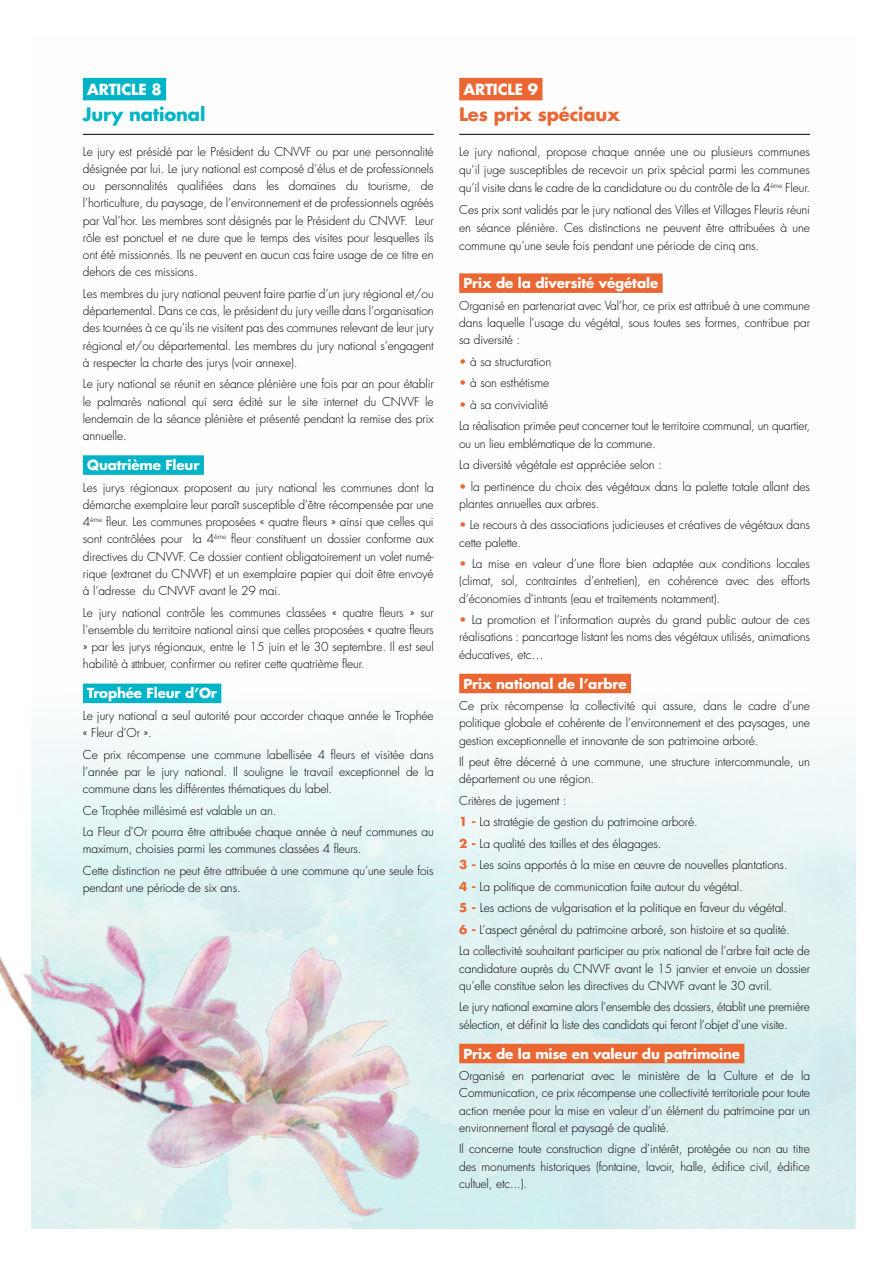
<style>
.page{position:relative;width:893px;height:1263px;background:#fff}
.page>*{position:absolute;margin:0;border:0;box-sizing:border-box;transform-origin:0 0}
.t1{font:700 18px "Futura";letter-spacing:-.01em;color:#ea6734}
.t2{font:700 18px "Futura";letter-spacing:-.01em;color:#00b4c7}
.t3{font:700 15px "Futura";letter-spacing:-.01em;color:#fff}
.t4{font:700 13.5px "Futura";letter-spacing:-.01em;color:#fff}
.t5{font:300 12px/17.2px "Futura";letter-spacing:-.01em;color:#000;text-align:justify}
.s1{font-family:"Agrotesk Light Cond";font-weight:400}
.s2{color:#ea6734}
.s3{font-weight:700;color:#ea6734}
</style>
<div class="page">
<div style="left:83px;top:78px;width:83px;height:22px;background:#00b4c7"></div>
<hr style="left:83px;top:134px;width:351px;height:1px;background:#000">
<div style="left:83px;top:455px;width:121px;height:20px;background:#00b4c7"></div>
<div style="left:83px;top:684px;width:138px;height:19px;background:#00b4c7"></div>
<div style="left:459px;top:78px;width:83px;height:22px;background:#ea6734"></div>
<hr style="left:459px;top:134px;width:351px;height:1px;background:#000">
<div style="left:459px;top:273px;width:204px;height:20px;background:#ea6734"></div>
<div style="left:459px;top:674px;width:172px;height:19px;background:#ea6734"></div>
<div style="left:459px;top:1044px;width:285px;height:19px;background:#ea6734"></div>
<img style="left:0;top:865px;width:432px;height:364px">
<p class="t3" style="left:87px;top:79px;width:76px">ARTICLE 8</p>
<h1 class="t2" style="left:83px;top:103px;width:124px">Jury national</h1>
<p class="t5" style="left:83px;top:143px;width:352px">Le jury est présidé par le Président du CNVVF ou par une personnalité désignée par lui. Le jury national est composé d’élus et de professionnels ou personnalités qualifiées dans les domaines du tourisme, de l’horticulture, du paysage, de l’environnement et de professionnels agréés par Val’hor. Les membres sont désignés par le Président du CNVVF. Leur rôle est ponctuel et ne dure que le temps des visites pour lesquelles ils ont été missionnés. Ils ne peuvent en aucun cas faire usage de ce titre en dehors de ces missions.</p>
<p class="t5" style="left:83px;top:285px;width:352px">Les membres du jury national peuvent faire partie d’un jury régional et/ou départemental. Dans ce cas, le président du jury veille dans l’organisation des tournées à ce qu’ils ne visitent pas des communes relevant de leur jury régional et/ou départemental. Les membres du jury national s’engagent à respecter la charte des jurys (voir annexe).</p>
<p class="t5" style="left:83px;top:376px;width:352px">Le jury national se réunit en séance plénière une fois par an pour établir le palmarès national qui sera édité sur le site internet du CNVVF le lendemain de la séance plénière et présenté pendant la remise des prix annuelle.</p>
<p class="t4" style="left:87px;top:456px;width:114px">Quatrième Fleur</p>
<p class="t5" style="left:83px;top:479px;width:352px">Les jurys régionaux proposent au jury national les communes dont la démarche exemplaire leur paraît susceptible d’être récompensée par une 4<sup>ème</sup> fleur. Les communes proposées « quatre fleurs » ainsi que celles qui sont contrôlées pour la 4<sup>ème</sup> fleur constituent un dossier conforme aux directives du CNVVF. Ce dossier contient obligatoirement un volet numé&shy;rique (extranet du CNVVF) et un exemplaire papier qui doit être envoyé à l’adresse du CNVVF avant le 29 mai.</p>
<p class="t5" style="left:83px;top:604px;width:352px">Le jury national contrôle les communes classées « quatre fleurs » sur l’ensemble du territoire national ainsi que celles proposées « quatre fleurs » par les jurys régionaux, entre le 15 juin et le 30 septembre. Il est seul habilité à <span class="s1">attri</span>buer, confirmer ou retirer cette quatrième fleur.</p>
<p class="t4" style="left:87px;top:684px;width:131px">Trophée Fleur d’Or</p>
<p class="t5" style="left:83px;top:707px;width:352px">Le jury national a seul autorité pour accorder chaque année le Trophée « Fleur d’Or ».</p>
<p class="t5" style="left:83px;top:746px;width:352px">Ce prix récompense une commune labellisée 4 fleurs et visitée dans l’année par le jury national. Il souligne le travail exceptionnel de la commune dans les différentes thématiques du label.</p>
<p class="t5" style="left:83px;top:800px;width:352px;line-height:21.5px">Ce Trophée millésimé est valable un an.<br>La Fleur d’Or pourra être attribuée chaque année à neuf communes au</p>
<p class="t5" style="left:83px;top:839px;width:352px;line-height:21.5px">maximum, choisies parmi les communes classées 4 fleurs.<br>Cette distinction ne peut être attribuée à une commune qu’une seule fois</p>
<p class="t5" style="left:83px;top:879px;width:159px">pendant une période de six ans.</p>
<p class="t3" style="left:463px;top:79px;width:76px">ARTICLE 9</p>
<h1 class="t1" style="left:459px;top:103px;width:162px">Les prix spéciaux</h1>
<p class="t5" style="left:459px;top:143px;width:352px;line-height:17.9px">Le jury national, propose chaque année une ou plusieurs communes qu’il juge susceptibles de recevoir un prix spécial parmi les communes qu’il visite dans le cadre de la candidature ou du contrôle de la 4<sup>ème</sup> Fleur.</p>
<p class="t5" style="left:459px;top:201px;width:352px;line-height:17.9px">Ces prix sont validés par le jury national des Villes et Villages Fleuris réuni en séance plénière. Ces distinctions ne peuvent être attribuées à une commune qu’une seule fois pendant une période de cinq ans.</p>
<p class="t4" style="left:463px;top:274px;width:196px">Prix de la diversité végétale</p>
<p class="t5" style="left:459px;top:297px;width:352px">Organisé en partenariat avec Val’hor, ce prix est attribué à une commune dans laquelle l’usage du végétal, sous toutes ses formes, contribue par sa diversité :</p>
<p class="t5" style="left:459px;top:353px;width:93px"><span class="s2">•</span> à sa structuration</p>
<p class="t5" style="left:459px;top:375px;width:91px"><span class="s2">•</span> à son esthétisme</p>
<p class="t5" style="left:459px;top:394px;width:352px;line-height:21.5px"><span class="s2">•</span> à sa convivialité<br>La réalisation primée peut concerner tout le territoire communal, un quartier,</p>
<p class="t5" style="left:459px;top:433px;width:204px;line-height:21.5px">ou un lieu emblématique de la commune.<br>La diversité végétale est appréciée selon :</p>
<p class="t5" style="left:459px;top:478px;width:352px"><span class="s2">•</span> la pertinence du choix des végétaux dans la palette totale allant des plantes annuelles aux arbres.</p>
<p class="t5" style="left:459px;top:517px;width:352px"><span class="s2">•</span> Le recours à des associations judicieuses et créatives de végétaux dans cette palette.</p>
<p class="t5" style="left:459px;top:555px;width:352px"><span class="s2">•</span> La mise en valeur d’une flore bien adaptée aux conditions locales (climat, sol, contraintes d’entretien), en cohérence avec des efforts d’économies d’intrants (eau et traitements notamment).</p>
<p class="t5" style="left:459px;top:611px;width:352px"><span class="s2">•</span> La promotion et l’information auprès du grand public autour de ces réalisations : pancartage listant les noms des végétaux utilisés, animations éducatives, etc…</p>
<p class="t4" style="left:463px;top:674px;width:165px">Prix national de l’arbre</p>
<p class="t5" style="left:459px;top:697px;width:352px">Ce prix récompense la collectivité qui assure, dans le cadre d’une politique globale et cohérente de l’environnement et des paysages, une gestion exceptionnelle et innovante de son patrimoine arboré.</p>
<p class="t5" style="left:459px;top:753px;width:352px">Il peut être décerné à une commune, une structure intercommunale, un département ou une région.</p>
<p class="t5" style="left:459px;top:790px;width:352px;line-height:21.5px;text-align:left">Critères de jugement :<br><span class="s3">1 -</span> La stratégie de gestion du patrimoine arboré.<br><span class="s3">2 -</span> La qualité des tailles et des élagages.<br><span class="s3">3 -</span> Les soins apportés à la mise en œuvre de nouvelles plantations.<br><span class="s3">4 -</span> La politique de communication faite autour du végétal.<br><span class="s3">5 -</span> Les actions de vulgarisation et la politique en faveur du végétal.<br><span class="s3">6 -</span> L’aspect général du patrimoine arboré, son histoire et sa qualité.<br>La collectivité souhaitant participer au prix national de l’arbre fait acte de</p>
<p class="t5" style="left:459px;top:960px;width:352px">candidature auprès du CNVVF avant le 15 janvier et envoie un dossier qu’elle constitue selon les directives du CNVVF avant le 30 avril.</p>
<p class="t5" style="left:459px;top:999px;width:352px">Le jury national examine alors l‘ensemble des dossiers, établit une première sélection, et définit la liste des candidats qui feront l’objet d’une visite.</p>
<p class="t4" style="left:463px;top:1044px;width:278px">Prix de la mise en valeur du patrimoine</p>
<p class="t5" style="left:459px;top:1067px;width:352px">Organisé en partenariat avec le ministère de la Culture et de la Communication, ce prix récompense une collectivité territoriale pour toute action menée pour la mise en valeur d’un élément du patrimoine par un environnement floral et paysagé de qualité.</p>
<p class="t5" style="left:459px;top:1141px;width:352px">Il concerne toute construction digne d’intérêt, protégée ou non au titre des monuments historiques (fontaine, lavoir, halle, édifice civil, édifice cultuel, etc...).</p>
</div>
